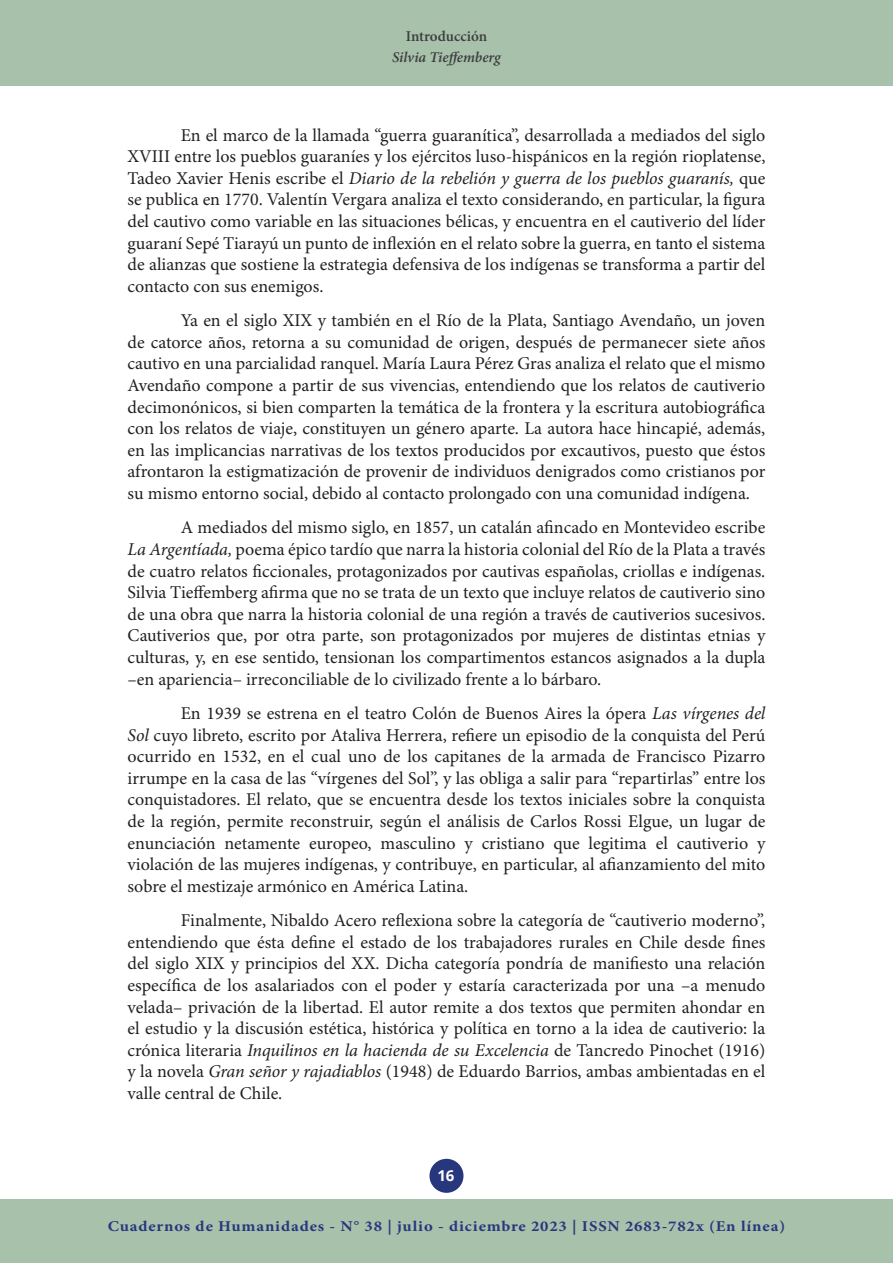
<style>
.page{position:relative;width:893px;height:1263px;background:#fff}
.page>*{position:absolute;margin:0;border:0;box-sizing:border-box;transform-origin:0 0}
.CUERPO{font:18px/21.6px "Minion Pro";color:#231f20;text-align:justify}
.t1{font:700 15px "Minion Pro";letter-spacing:.05em;color:#27377e;scale:1.11 1}
.t2{font:italic 600 15px "Minion Pro";color:#3e3e3f}
.t3{font:600 15px "Minion Pro";color:#3e3e3f}
.t4{font:700 15px "Open Sans";color:#fff}
.s1{font-style:italic}
</style>
<div class="page">
<div style="left:429px;top:1159px;width:34px;height:34px;background:#27377e;border-radius:50%"></div>
<div style="left:0;top:0;width:893px;height:85px;background:#a7c1ab"></div>
<div style="left:0;top:1199px;width:893px;height:64px;background:#a7c1ab"></div>
<p class="t3" style="left:406px;top:26px;width:83px">Introducción</p>
<p class="t2" style="left:392px;top:46px;width:110px">Silvia Tieffemberg</p>
<p class="CUERPO" style="left:128px;top:125px;width:639px;text-indent:53px">En el marco de la llamada “guerra guaranítica”, desarrollada a mediados del siglo XVIII entre los pueblos guaraníes y los ejércitos luso-hispánicos en la región rioplatense, Tadeo Xavier Henis escribe el <span class="s1">Diario de la rebelión y guerra de los pueblos guaranís,</span> que se publica en 1770. Valentín Vergara analiza el texto considerando, en particular, la figura del cautivo como variable en las situaciones bélicas, y encuentra en el cautiverio del líder guaraní Sepé Tiarayú un punto de inflexión en el relato sobre la guerra, en tanto el sistema de alianzas que sostiene la estrategia defensiva de los indígenas se transforma a partir del contacto con sus enemigos.</p>
<p class="CUERPO" style="left:128px;top:310px;width:639px;text-indent:53px">Ya en el siglo XIX y también en el Río de la Plata, Santiago Avendaño, un joven de catorce años, retorna a su comunidad de origen, después de permanecer siete años cautivo en una parcialidad ranquel. María Laura Pérez Gras analiza el relato que el mismo Avendaño compone a partir de sus vivencias, entendiendo que los relatos de cautiverio decimonónicos, si bien comparten la temática de la frontera y la escritura autobiográfica con los relatos de viaje, constituyen un género aparte. La autora hace hincapié, además, en las implicancias narrativas de los textos producidos por excautivos, puesto que éstos afrontaron la estigmatización de provenir de individuos denigrados como cristianos por su mismo entorno social, debido al contacto prolongado con una comunidad indígena.</p>
<p class="CUERPO" style="left:128px;top:518px;width:639px;text-indent:53px">A mediados del mismo siglo, en 1857, un catalán afincado en Montevideo escribe <span class="s1">La Argentíada,</span> poema épico tardío que narra la historia colonial del Río de la Plata a través de cuatro relatos ficcionales, protagonizados por cautivas españolas, criollas e indígenas.<br>Silvia Tieffemberg afirma que no se trata de un texto que incluye relatos de cautiverio sino de una obra que narra la historia colonial de una región a través de cautiverios sucesivos.<br>Cautiverios que, por otra parte, son protagonizados por mujeres de distintas etnias y culturas, y, en ese sentido, tensionan los compartimentos estancos asignados a la dupla –en apariencia– irreconciliable de lo civilizado frente a lo bárbaro.</p>
<p class="CUERPO" style="left:128px;top:703px;width:639px;text-indent:53px">En 1939 se estrena en el teatro Colón de Buenos Aires la ópera <span class="s1">Las vírgenes del Sol</span> cuyo libreto, escrito por Ataliva Herrera, refiere un episodio de la conquista del Perú ocurrido en 1532, en el cual uno de los capitanes de la armada de Francisco Pizarro irrumpe en la casa de las “vírgenes del Sol”, y las obliga a salir para “repartirlas” entre los conquistadores. El relato, que se encuentra desde los textos iniciales sobre la conquista de la región, permite reconstruir, según el análisis de Carlos Rossi Elgue, un lugar de enunciación netamente europeo, masculino y cristiano que legitima el cautiverio y violación de las mujeres indígenas, y contribuye, en particular, al afianzamiento del mito sobre el mestizaje armónico en América Latina.</p>
<p class="CUERPO" style="left:128px;top:910px;width:639px;text-indent:53px">Finalmente, Nibaldo Acero reflexiona sobre la categoría de “cautiverio moderno”, entendiendo que ésta define el estado de los trabajadores rurales en Chile desde fines del siglo XIX y principios del XX. Dicha categoría pondría de manifiesto una relación específica de los asalariados con el poder y estaría caracterizada por una –a menudo velada– privación de la libertad. El autor remite a dos textos que permiten ahondar en el estudio y la discusión estética, histórica y política en torno a la idea de cautiverio: la crónica literaria <span class="s1">Inquilinos en la hacienda de su Excelencia</span> de Tancredo Pinochet (1916) y la novela <span class="s1">Gran señor y rajadiablos</span> (1948) de Eduardo Barrios, ambas ambientadas en el valle central de Chile.</p>
<p class="t4" style="left:437px;top:1165px;width:19px">16</p>
<p class="t1" style="left:108px;top:1216px;width:612px">Cuadernos de Humanidades - N° 38 | julio - diciembre 2023 | ISSN 2683-782x (En línea)</p>
</div>
